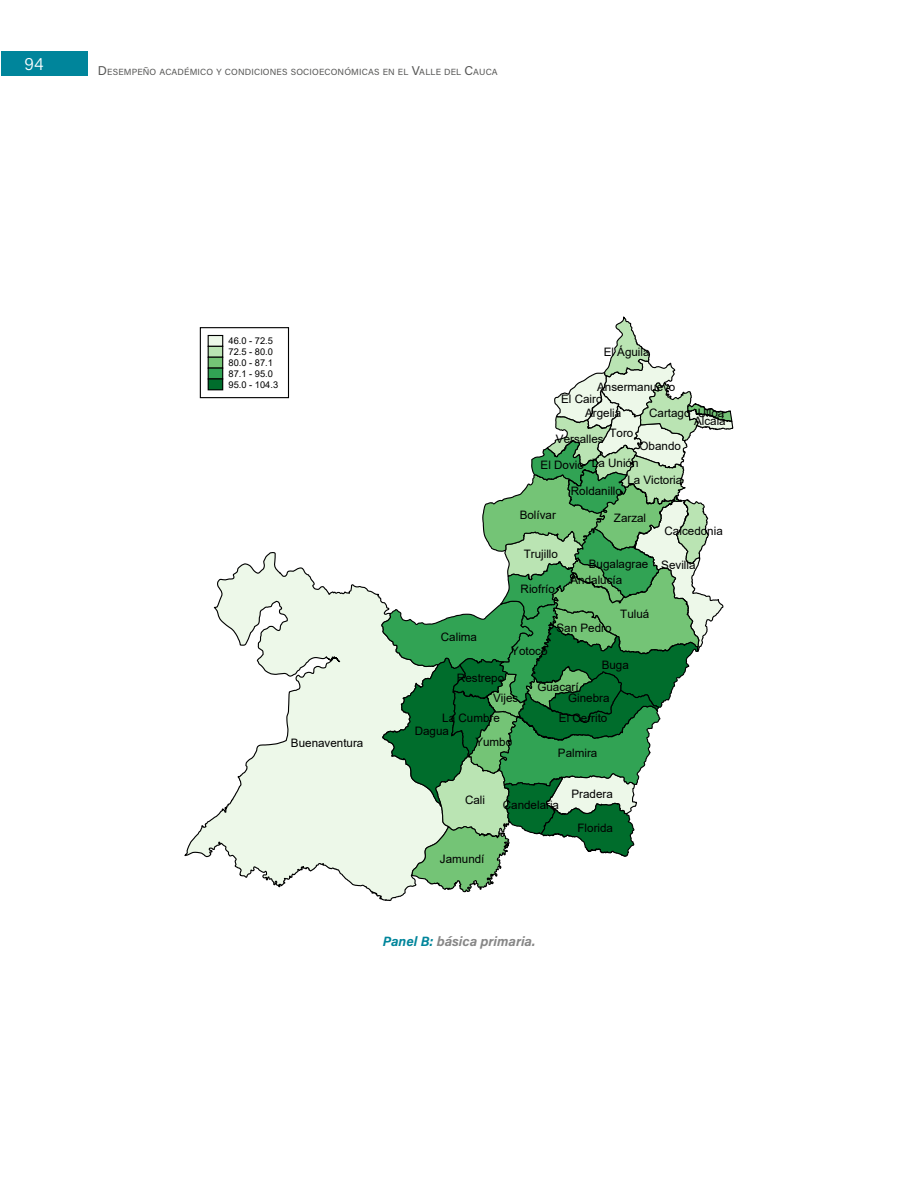
<style>
.page{position:relative;width:918px;height:1188px;background:#fff}
.page>*{position:absolute;margin:0;border:0;box-sizing:border-box;transform-origin:0 0}
.t1{font:18px "Acumin Variable Concept";color:#fff}
.t2{font:13.5px "Acumin Variable Concept";color:#878787}
.t3{font:11.7px/17px "Arial";color:#000}
.t4{font:9.3px/10.8px "Arial";color:#000}
.t5{font:8.85px "Acumin Variable Concept";letter-spacing:.02em;color:#575756}
.s1{font-size:12.75px}
.s2{color:#00859b}
</style>
<div class="page">
<div style="left:1px;top:51px;width:86px;height:24px;background:#00859b"></div>
<svg style="left:184px;top:552px;width:222px;height:349px"></svg>
<svg style="left:381px;top:316px;width:353px;height:577px"></svg>
<div style="left:200px;top:327px;width:89px;height:71px;border:1px solid #000"></div>
<div style="left:208px;top:336px;width:15px;height:10px;background:#edf8e9"></div>
<div style="left:208px;top:335px;width:15px;height:12px;border:1px solid #000"></div>
<div style="left:208px;top:346px;width:15px;height:11px;background:#bae4b3"></div>
<div style="left:208px;top:346px;width:15px;height:12px;border:1px solid #000"></div>
<div style="left:208px;top:357px;width:15px;height:11px;background:#74c476"></div>
<div style="left:208px;top:357px;width:15px;height:12px;border:1px solid #000"></div>
<div style="left:208px;top:368px;width:15px;height:11px;background:#31a354"></div>
<div style="left:208px;top:368px;width:15px;height:12px;border:1px solid #000"></div>
<div style="left:208px;top:379px;width:15px;height:11px;background:#006d2c"></div>
<div style="left:208px;top:378px;width:15px;height:12px;border:1px solid #000"></div>
<h1 class="t1" style="left:25px;top:51px;width:21px">94</h1>
<p class="t5" style="left:98px;top:66px;width:402px"><span class="s1">D</span>ESEMPEÑO ACADÉMICO Y CONDICIONES SOCIOECONÓMICAS EN EL <span class="s1">V</span>ALLE DEL <span class="s1">C</span>AUCA</p>
<p class="t4" style="left:229px;top:335px;width:51px">46.0 - 72.5<br>72.5 - 80.0<br>80.0 - 87.1<br>87.1 - 95.0<br>95.0 - 104.3</p>
<p class="t3" style="left:291px;top:734px;width:74px">Buenaventura</p>
<p class="t3" style="left:604px;top:344px;width:47px">El Águila</p>
<p class="t3" style="left:597px;top:378px;width:80px">Ansermanuevo</p>
<p class="t3" style="left:585px;top:405px;width:38px">Argelia</p>
<p class="t3" style="left:561px;top:390px;width:43px">El Cairo</p>
<p class="t3" style="left:649px;top:404px;width:43px">Cartago</p>
<p class="t3" style="left:698px;top:404px;width:28px">Ulloa</p>
<p class="t3" style="left:694px;top:413px;width:33px">Alcalá</p>
<p class="t3" style="left:610px;top:425px;width:25px">Toro</p>
<p class="t3" style="left:556px;top:430px;width:49px">Versalles</p>
<p class="t3" style="left:640px;top:437px;width:43px">Obando</p>
<p class="t3" style="left:541px;top:456px;width:45px">El Dovio</p>
<p class="t3" style="left:627px;top:454px;width:56px;text-indent:-35px">La Unión<br>La Victoria</p>
<p class="t3" style="left:441px;top:628px;width:38px">Calima</p>
<p class="t3" style="left:520px;top:506px;width:38px">Bolívar</p>
<p class="t3" style="left:524px;top:545px;width:36px">Trujillo</p>
<p class="t3" style="left:521px;top:580px;width:36px">Riofrío</p>
<p class="t3" style="left:571px;top:483px;width:53px">Roldanillo</p>
<p class="t3" style="left:614px;top:509px;width:34px">Zarzal</p>
<p class="t3" style="left:589px;top:555px;width:61px">Bugalagrae</p>
<p class="t3" style="left:571px;top:571px;width:53px">Andalucía</p>
<p class="t3" style="left:620px;top:605px;width:31px">Tuluá</p>
<p class="t3" style="left:511px;top:642px;width:38px">Yotoco</p>
<p class="t3" style="left:557px;top:619px;width:56px">San Pedro</p>
<p class="t3" style="left:602px;top:657px;width:29px">Buga</p>
<p class="t3" style="left:457px;top:670px;width:49px">Restrepo</p>
<p class="t3" style="left:493px;top:690px;width:27px">Vijes</p>
<p class="t3" style="left:442px;top:710px;width:59px">La Cumbre</p>
<p class="t3" style="left:415px;top:722px;width:36px">Dagua</p>
<p class="t3" style="left:475px;top:734px;width:38px">Yumbo</p>
<p class="t3" style="left:537px;top:678px;width:43px">Guacarí</p>
<p class="t3" style="left:568px;top:689px;width:43px">Ginebra</p>
<p class="t3" style="left:559px;top:710px;width:50px">El Cerrito</p>
<p class="t3" style="left:465px;top:792px;width:22px">Cali</p>
<p class="t3" style="left:440px;top:850px;width:46px">Jamundí</p>
<p class="t3" style="left:558px;top:745px;width:41px">Palmira</p>
<p class="t3" style="left:571px;top:786px;width:43px">Pradera</p>
<p class="t3" style="left:503px;top:797px;width:58px">Candelaria</p>
<p class="t3" style="left:578px;top:820px;width:37px">Florida</p>
<p class="t3" style="left:665px;top:522px;width:60px">Caicedonia</p>
<p class="t3" style="left:661px;top:556px;width:36px">Sevilla</p>
<p class="t2" style="left:383px;top:932px;width:154px"><span class="s2">Panel B:</span> básica primaria.</p>
</div>
